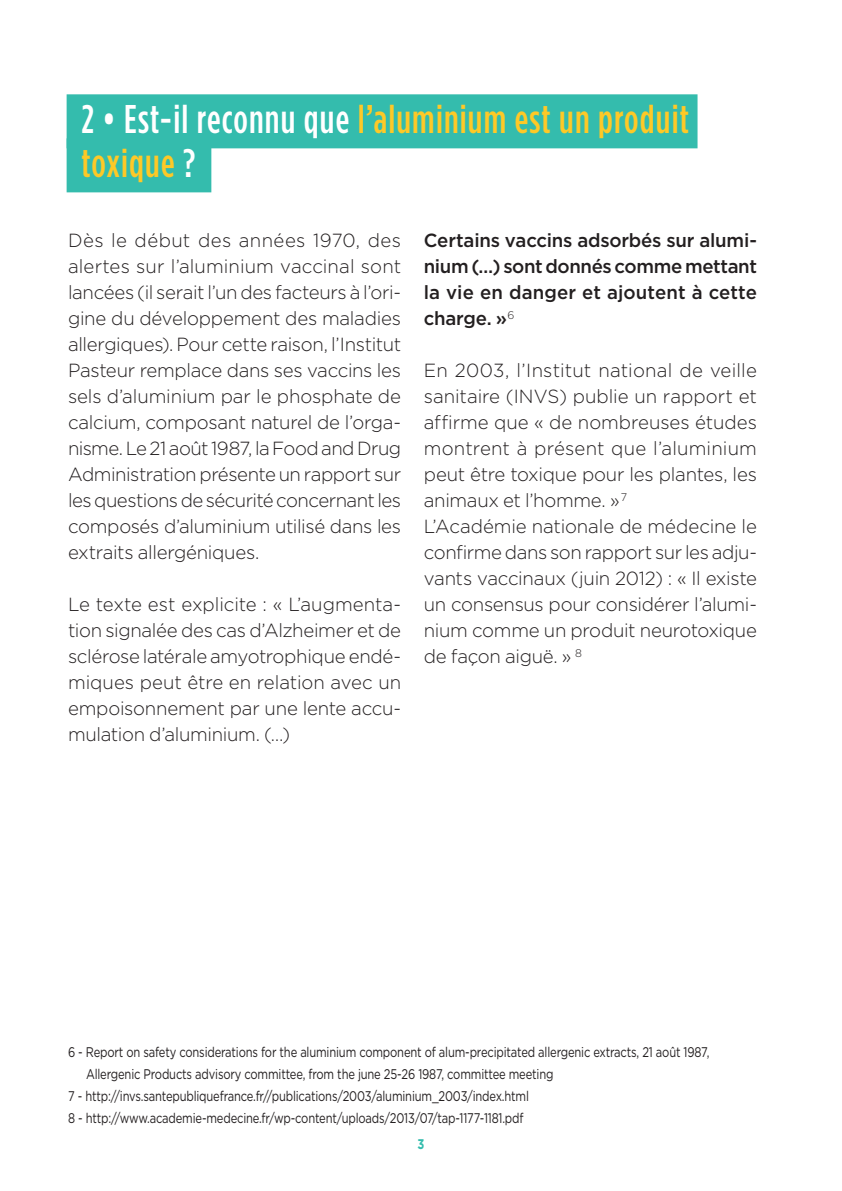
<style>
.page{position:relative;width:842px;height:1191px;background:#fff}
.page>*{position:absolute;margin:0;border:0;box-sizing:border-box;transform-origin:0 0}
.Titre_paragraphe{font:500 40px "Gotham Condensed";letter-spacing:.03em;color:#fec927}
.Texte{font:300 19px/26px "Gotham";letter-spacing:-.015em;color:#231f20;text-align:justify}
.Texte-2{font:500 19px/26px "Gotham";letter-spacing:-.01em;color:#231f20;text-align:justify}
.Note_de_bas_de_page{font:14px "Gotham";letter-spacing:-.015em;color:#231f20;scale:.8 1}
.Note_de_bas_de_page-2{font:700 14px "Gotham";color:#34bcad;scale:.8 1}
.s1{color:#fff}
</style>
<div class="page">
<div style="left:67px;top:94px;width:630px;height:54px;background:#34bcad"></div>
<div style="left:67px;top:138px;width:144px;height:54px;background:#34bcad"></div>
<p class="Titre_paragraphe" style="left:81px;top:97px;width:609px"><span class="s1">2 • Est-il reconnu que</span> l’aluminium est un produit</p>
<p class="Titre_paragraphe" style="left:81px;top:141px;width:115px">toxique <span class="s1">?</span></p>
<p class="Texte" style="left:68px;top:227px;width:335px">Dès le début des années 1970, des alertes sur l’aluminium vaccinal sont lancées (il serait l’un des facteurs à l’ori&shy;gine du développement des maladies allergiques). Pour cette raison, l’Institut Pasteur remplace dans ses vaccins les sels d’aluminium par le phosphate de calcium, composant naturel de l’orga&shy;nisme. Le 21 août 1987, la Food and Drug Administration présente un rapport sur les questions de sécurité concernant les composés d’aluminium utilisé dans les extraits allergéniques.</p>
<p class="Texte" style="left:68px;top:591px;width:335px">Le texte est explicite : « L’augmenta&shy;tion signalée des cas d’Alzheimer et de sclérose latérale amyotrophique endé&shy;miques peut être en relation avec un empoisonnement par une lente accu&shy;mulation d’aluminium. (…)</p>
<p class="Texte-2" style="left:424px;top:227px;width:335px">Certains vaccins adsorbés sur alumi&shy;nium (…) sont donnés comme mettant la vie en danger et ajoutent à cette charge. »<sup>6</sup></p>
<p class="Texte" style="left:424px;top:357px;width:335px">En 2003, l’Institut national de veille sanitaire (INVS) publie un rapport et affirme que « de nombreuses études montrent à présent que l’aluminium peut être toxique pour les plantes, les animaux et l’homme. »<sup>7</sup></p>
<p class="Texte" style="left:424px;top:513px;width:335px">L’Académie nationale de médecine le confirme dans son rapport sur les adju&shy;vants vaccinaux (juin 2012) : « Il existe un consensus pour considérer l’alumi&shy;nium comme un produit neurotoxique de façon aiguë. » <sup>8</sup></p>
<p class="Note_de_bas_de_page" style="left:68px;top:1044px;width:803px">6 - Report on safety considerations for the aluminium component of alum-precipitated allergenic extracts, 21 août 1987,</p>
<p class="Note_de_bas_de_page" style="left:86px;top:1066px;width:586px">Allergenic Products advisory committee, from the june 25-26 1987, committee meeting</p>
<p class="Note_de_bas_de_page" style="left:68px;top:1088px;width:578px">7 - http://invs.santepubliquefrance.fr//publications/2003/aluminium_2003/index.html</p>
<p class="Note_de_bas_de_page" style="left:68px;top:1110px;width:571px">8 - http://www.academie-medecine.fr/wp-content/uploads/2013/07/tap-1177-1181.pdf</p>
<p class="Note_de_bas_de_page-2" style="left:417px;top:1135px;width:10px">3</p>
</div>
